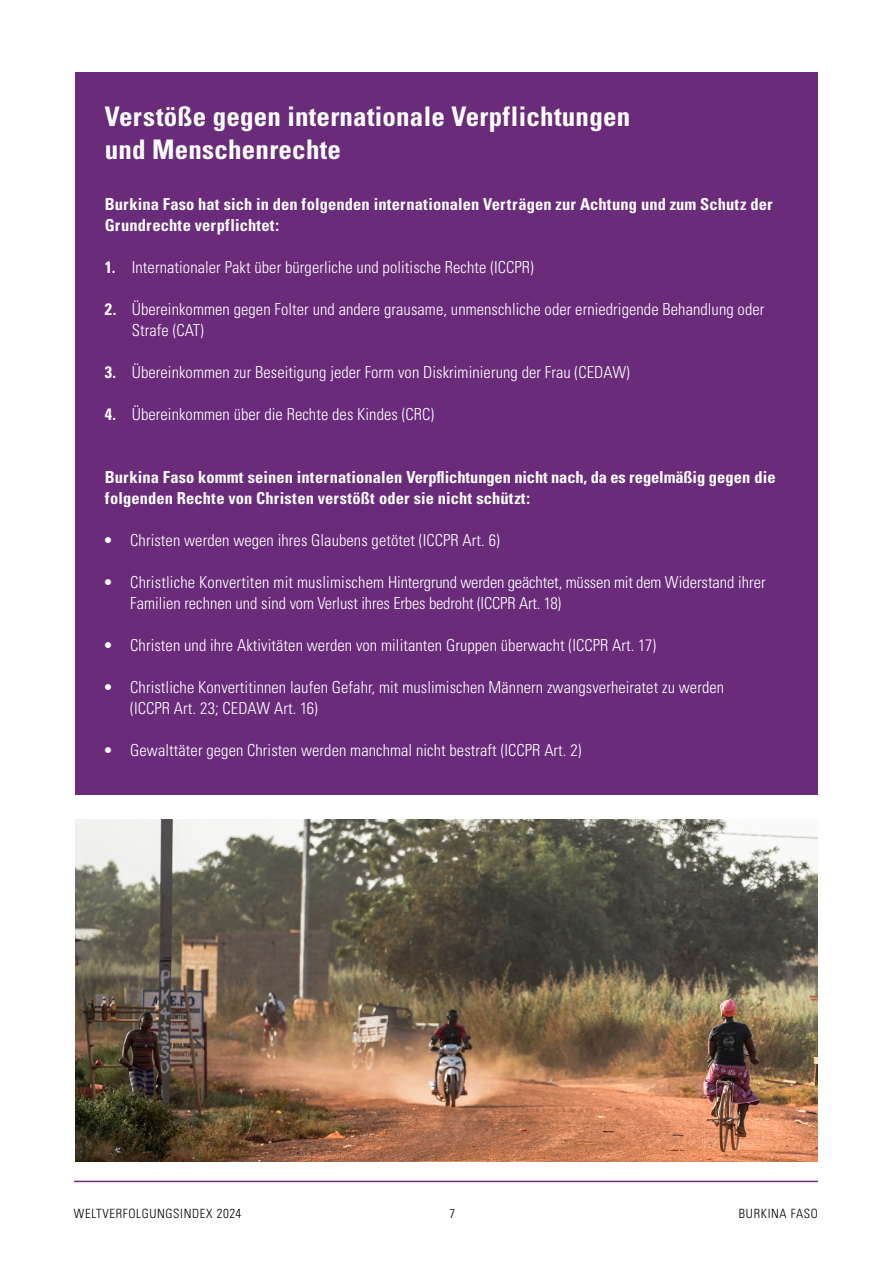
<style>
.page{position:relative;width:893px;height:1263px;background:#fff}
.page>*{position:absolute;margin:0;border:0;box-sizing:border-box;transform-origin:0 0}
.t1{font:700 condensed 27px/33px "Univers LT Std";letter-spacing:.01em;color:#fff}
.t2{font:300 condensed 16.5px/21px "Univers LT Std";letter-spacing:.005em;color:#fff}
.t3{font:700 condensed 16.5px/21px "Univers LT Std";letter-spacing:.005em;color:#fff}
.t4{font:300 condensed 12.75px "Univers LT Std";letter-spacing:.05em;color:#000}
.s1{font-weight:700}
.s2{font-size:13.05px}
</style>
<div class="page">
<hr style="left:74px;top:1181px;width:744px;height:1px;background:#692b7a">
<div style="left:75px;top:72px;width:743px;height:477px;background:#692b7a"></div>
<div style="left:75px;top:521px;width:743px;height:64px;background:#692b7a"></div>
<div style="left:75px;top:563px;width:743px;height:85px;background:#692b7a"></div>
<div style="left:75px;top:626px;width:743px;height:64px;background:#692b7a"></div>
<div style="left:75px;top:668px;width:743px;height:85px;background:#692b7a"></div>
<div style="left:75px;top:731px;width:743px;height:64px;background:#692b7a"></div>
<img style="left:75px;top:819px;width:743px;height:342px">
<h1 class="t1" style="left:105px;top:100px;width:527px">Verstöße gegen internationale Verpflichtungen und Menschenrechte</h1>
<p class="t3" style="left:105px;top:194px;width:669px">Burkina Faso hat sich in den folgenden internationalen Verträgen zur Achtung und zum Schutz der<br>Grundrechte verpflichtet:</p>
<p class="t2" style="left:105px;top:257px;width:431px"><span class="s1">1.</span> Internationaler Pakt über bürgerliche und politische Rechte (ICCPR)</p>
<p class="t2" style="left:132px;top:299px;width:634px;text-indent:-27px"><span class="s1">2.</span> Übereinkommen gegen Folter und andere grausame, unmenschliche oder erniedrigende Behandlung oder<br>Strafe (CAT)</p>
<p class="t2" style="left:105px;top:362px;width:526px"><span class="s1">3.</span> Übereinkommen zur Beseitigung jeder Form von Diskriminierung der Frau (CEDAW)</p>
<p class="t2" style="left:105px;top:404px;width:331px"><span class="s1">4.</span> Übereinkommen über die Rechte des Kindes (CRC)</p>
<p class="t3" style="left:105px;top:467px;width:672px">Burkina Faso kommt seinen internationalen Verpflichtungen nicht nach, da es regelmäßig gegen die folgenden Rechte von Christen verstößt oder sie nicht schützt:</p>
<p class="t2" style="left:103px;top:530px;width:398px">• Christen werden wegen ihres Glaubens getötet (ICCPR Art. 6)</p>
<p class="t2" style="left:130px;top:572px;width:637px;text-indent:-27px">• Christliche Konvertiten mit muslimischem Hintergrund werden geächtet, müssen mit dem Widerstand ihrer<br>Familien rechnen und sind vom Verlust ihres Erbes bedroht (ICCPR Art. 18)</p>
<p class="t2" style="left:103px;top:635px;width:554px">• Christen und ihre Aktivitäten werden von militanten Gruppen überwacht (ICCPR Art. 17)</p>
<p class="t2" style="left:130px;top:677px;width:595px;text-indent:-27px">• Christliche Konvertitinnen laufen Gefahr, mit muslimischen Männern zwangsverheiratet zu werden (ICCPR Art. 23; CEDAW Art. 16)</p>
<p class="t2" style="left:103px;top:740px;width:480px">• Gewalttäter gegen Christen werden manchmal nicht bestraft (ICCPR Art. 2)</p>
<p class="t4" style="left:74px;top:1206px;width:169px">WELTVERFOLGUNGSINDEX <span class="s2">2024</span></p>
<p class="t4" style="left:449px;top:1206px;width:7px">7</p>
<p class="t4" style="left:739px;top:1206px;width:81px">BURKINA FASO</p>
</div>
